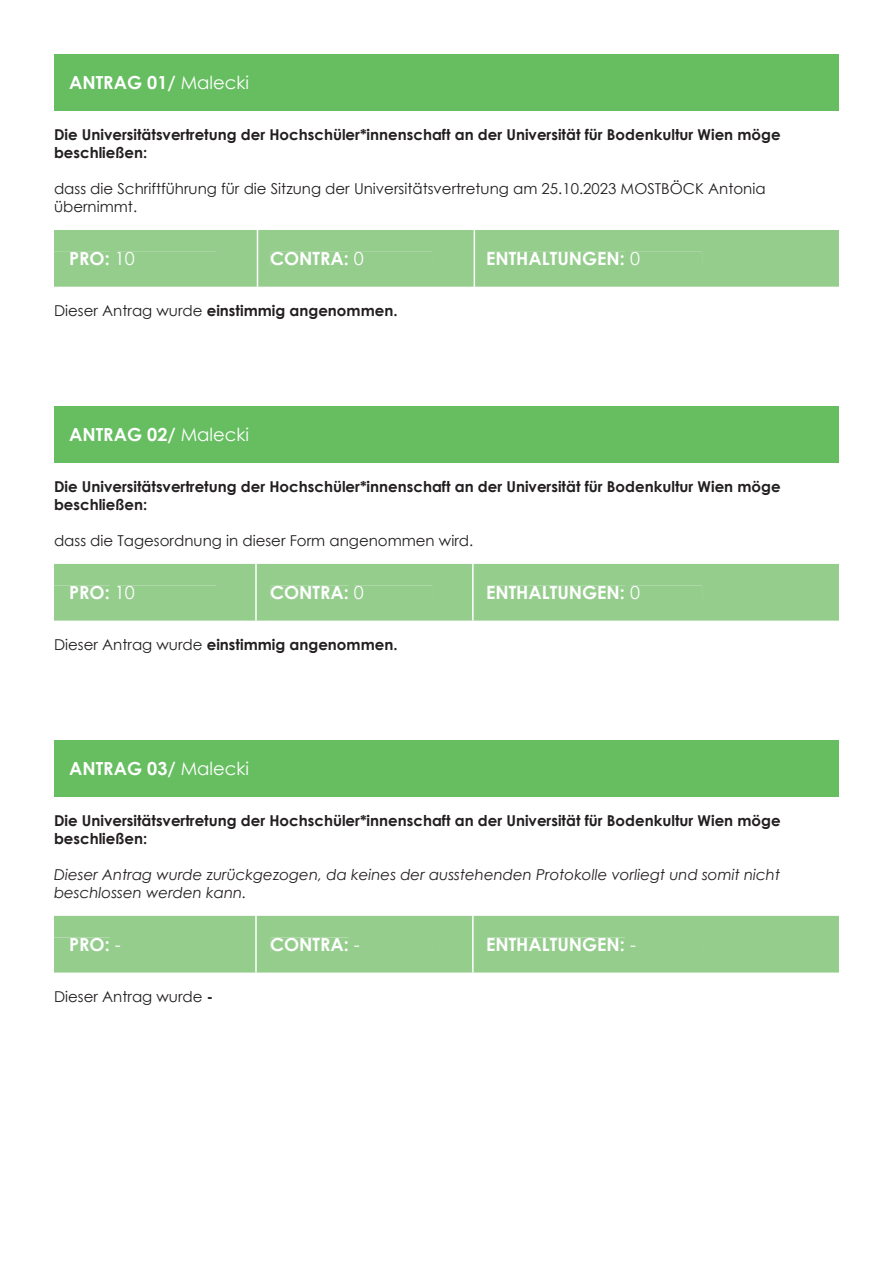
<style>
.page{position:relative;width:893px;height:1263px;background:#fff}
.page>*{position:absolute;margin:0;border:0;box-sizing:border-box;transform-origin:0 0}
.t1{font:700 18px "Century Gothic";color:#fff}
.t2{font:700 15px/18px "Century Gothic";color:#231f20}
.t3{font:15px/18px "Century Gothic";color:#231f20}
.t4{font:italic 15px/18px "Century Gothic";color:#231f20}
.s1{font-weight:400}
.s2{font-weight:700}
</style>
<div class="page">
<div style="left:54px;top:54px;width:785px;height:57px;background:#67be61"></div>
<div style="left:54px;top:406px;width:785px;height:57px;background:#67be61"></div>
<div style="left:54px;top:740px;width:785px;height:56px;background:#67be61"></div>
<div style="left:54px;top:564px;width:785px;height:57px;background:#95cd8d"></div>
<div style="left:54px;top:586px;width:56px;height:13px;background:#95cd8d"></div>
<div style="left:117px;top:586px;width:99px;height:13px;background:#95cd8d"></div>
<div style="left:271px;top:586px;width:78px;height:13px;background:#95cd8d"></div>
<div style="left:354px;top:586px;width:78px;height:13px;background:#95cd8d"></div>
<div style="left:487px;top:586px;width:138px;height:13px;background:#95cd8d"></div>
<div style="left:631px;top:586px;width:71px;height:13px;background:#95cd8d"></div>
<hr style="left:255px;top:564px;width:2px;height:57px;background:#fff">
<hr style="left:472px;top:564px;width:2px;height:57px;background:#fff">
<div style="left:54px;top:916px;width:785px;height:56px;background:#95cd8d"></div>
<div style="left:54px;top:938px;width:56px;height:13px;background:#95cd8d"></div>
<div style="left:115px;top:945px;width:101px;height:6px;background:#95cd8d"></div>
<div style="left:271px;top:938px;width:78px;height:13px;background:#95cd8d"></div>
<div style="left:354px;top:945px;width:78px;height:6px;background:#95cd8d"></div>
<div style="left:487px;top:938px;width:138px;height:13px;background:#95cd8d"></div>
<div style="left:631px;top:945px;width:71px;height:6px;background:#95cd8d"></div>
<hr style="left:255px;top:916px;width:2px;height:56px;background:#fff">
<hr style="left:472px;top:916px;width:2px;height:56px;background:#fff">
<div style="left:54px;top:230px;width:785px;height:57px;background:#95cd8d"></div>
<div style="left:54px;top:252px;width:56px;height:13px;background:#95cd8d"></div>
<div style="left:117px;top:252px;width:99px;height:13px;background:#95cd8d"></div>
<div style="left:271px;top:252px;width:78px;height:13px;background:#95cd8d"></div>
<div style="left:354px;top:252px;width:78px;height:13px;background:#95cd8d"></div>
<div style="left:487px;top:252px;width:138px;height:13px;background:#95cd8d"></div>
<div style="left:631px;top:252px;width:71px;height:13px;background:#95cd8d"></div>
<hr style="left:257px;top:230px;width:1px;height:57px;background:#fff">
<hr style="left:474px;top:230px;width:1px;height:57px;background:#fff">
<p class="t1" style="left:69px;top:69px;width:181px">ANTRAG 01/ <span class="s1">Malecki</span></p>
<p class="t2" style="left:54px;top:125px;width:728px">Die Universitätsvertretung der Hochschüler*innenschaft an der Universität für Bodenkultur Wien möge beschließen:</p>
<p class="t3" style="left:54px;top:179px;width:713px">dass die Schriftführung für die Sitzung der Universitätsvertretung am 25.10.2023 MOSTBÖCK Antonia übernimmt.</p>
<p class="t1" style="left:69px;top:245px;width:67px">PRO: <span class="s1">10</span></p>
<p class="t1" style="left:270px;top:245px;width:95px">CONTRA: <span class="s1">0</span></p>
<p class="t1" style="left:486px;top:245px;width:155px">ENTHALTUNGEN: <span class="s1">0</span></p>
<p class="t2" style="left:54px;top:301px;width:345px"><span class="s1">Dieser Antrag wurde</span> einstimmig angenommen.</p>
<p class="t1" style="left:69px;top:421px;width:181px">ANTRAG 02/ <span class="s1">Malecki</span></p>
<p class="t2" style="left:54px;top:477px;width:728px">Die Universitätsvertretung der Hochschüler*innenschaft an der Universität für Bodenkultur Wien möge beschließen:</p>
<p class="t3" style="left:54px;top:531px;width:421px">dass die Tagesordnung in dieser Form angenommen wird.</p>
<p class="t1" style="left:69px;top:579px;width:67px">PRO: <span class="s1">10</span></p>
<p class="t1" style="left:270px;top:579px;width:95px">CONTRA: <span class="s1">0</span></p>
<p class="t1" style="left:486px;top:579px;width:155px">ENTHALTUNGEN: <span class="s1">0</span></p>
<p class="t2" style="left:54px;top:635px;width:345px"><span class="s1">Dieser Antrag wurde</span> einstimmig angenommen.</p>
<p class="t1" style="left:69px;top:755px;width:181px">ANTRAG 03/ <span class="s1">Malecki</span></p>
<p class="t2" style="left:54px;top:811px;width:728px">Die Universitätsvertretung der Hochschüler*innenschaft an der Universität für Bodenkultur Wien möge beschließen:</p>
<p class="t4" style="left:54px;top:865px;width:728px">Dieser Antrag wurde zurückgezogen, da keines der ausstehenden Protokolle vorliegt und somit nicht beschlossen werden kann.</p>
<p class="t1" style="left:69px;top:931px;width:53px">PRO: <span class="s1">-</span></p>
<p class="t1" style="left:270px;top:931px;width:91px">CONTRA: <span class="s1">-</span></p>
<p class="t1" style="left:486px;top:931px;width:151px">ENTHALTUNGEN: <span class="s1">-</span></p>
<p class="t3" style="left:54px;top:987px;width:161px">Dieser Antrag wurde <span class="s2">-</span></p>
</div>
